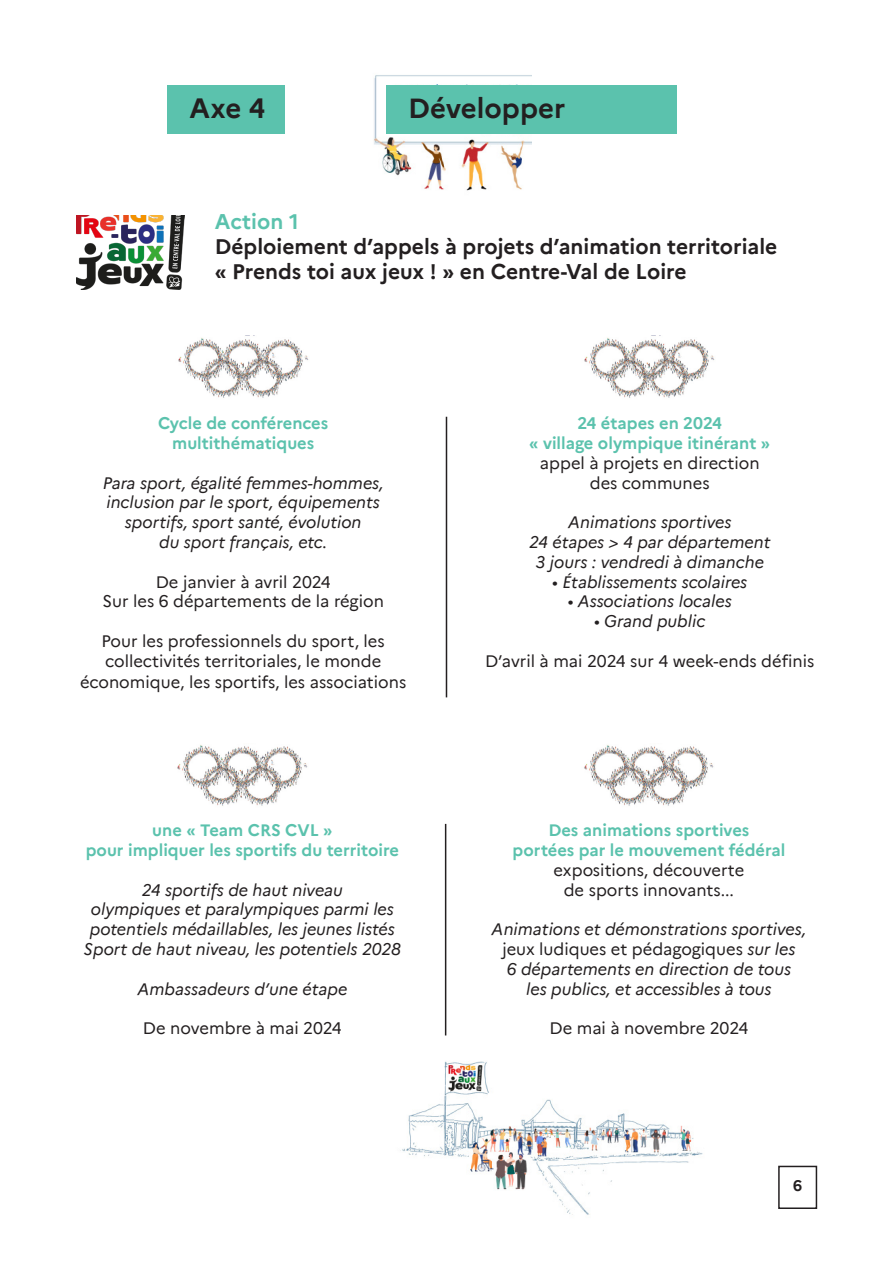
<style>
.page{position:relative;width:893px;height:1263px;background:#fff}
.page>*{position:absolute;margin:0;border:0;box-sizing:border-box;transform-origin:0 0}
.t1{font:700 27.6px "Marianne";color:#231f20}
.t2{font:700 21px "Marianne";color:#231f20}
.t3{font:700 21px "Marianne";color:#5bc2ad}
.t4{font:italic 16.5px/19.8px "Marianne";color:#231f20;text-align:center}
.t5{font:16.5px "Marianne";color:#231f20}
.t6{font:700 16.5px "Marianne";color:#5bc2ad}
.t7{font:700 15px "Marianne";color:#231f20}
.s1{font-style:italic}
</style>
<div class="page">
<img style="left:400px;top:1061px;width:303px;height:154px">
<div style="left:778px;top:1166px;width:39px;height:43px;border:2px solid #231f20"></div>
<img style="left:373px;top:75px;width:158px;height:116px">
<div style="left:386px;top:85px;width:290px;height:49px;background:#5bc2ad"></div>
<div style="left:167px;top:85px;width:118px;height:48px;background:#5bc2ad"></div>
<img style="left:77px;top:216px;width:108px;height:74px">
<img style="left:178px;top:337px;width:131px;height:61px">
<hr style="left:446px;top:417px;width:1px;height:280px;background:#231f20">
<img style="left:584px;top:337px;width:131px;height:61px">
<img style="left:177px;top:745px;width:131px;height:61px">
<hr style="left:445px;top:824px;width:1px;height:211px;background:#231f20">
<img style="left:584px;top:745px;width:130px;height:61px">
<p class="t1" style="left:189px;top:87px;width:77px">Axe 4</p>
<p class="t1" style="left:408px;top:87px;width:159px">Développer</p>
<p class="t3" style="left:215px;top:205px;width:85px">Action 1</p>
<p class="t2" style="left:215px;top:230px;width:564px">Déploiement d’appels à projets d’animation territoriale</p>
<p class="t2" style="left:215px;top:256px;width:473px">« Prends toi aux jeux ! » en Centre-Val de Loire</p>
<p class="t6" style="left:158px;top:410px;width:172px">Cycle de conférences</p>
<p class="t6" style="left:172px;top:430px;width:143px">multithématiques</p>
<p class="t4" style="left:103px;top:471px;width:282px">Para sport, égalité femmes-hommes,</p>
<p class="t4" style="left:106px;top:491px;width:275px">inclusion par le sport, équipements</p>
<p class="t4" style="left:125px;top:511px;width:238px">sportifs, sport santé, évolution</p>
<p class="t4" style="left:159px;top:531px;width:170px">du sport français, etc.</p>
<p class="t5" style="left:156px;top:569px;width:177px">De janvier à avril 2024</p>
<p class="t5" style="left:103px;top:589px;width:283px">Sur les 6 départements de la région</p>
<p class="t5" style="left:102px;top:628px;width:285px">Pour les professionnels du sport, les</p>
<p class="t5" style="left:105px;top:648px;width:278px">collectivités territoriales, le monde</p>
<p class="t5" style="left:80px;top:670px;width:328px">économique, les sportifs, les associations</p>
<p class="t6" style="left:152px;top:818px;width:182px">une « Team CRS CVL »</p>
<p class="t6" style="left:86px;top:837px;width:315px">pour impliquer les sportifs du territoire</p>
<p class="t4" style="left:142px;top:878px;width:203px">24 sportifs de haut niveau</p>
<p class="t4" style="left:91px;top:898px;width:304px">olympiques et paralympiques parmi les</p>
<p class="t4" style="left:84px;top:918px;width:319px">potentiels médaillables, les jeunes listés<br>Sport de haut niveau, les potentiels 2028</p>
<p class="t4" style="left:137px;top:977px;width:211px">Ambassadeurs d’une étape</p>
<p class="t5" style="left:143px;top:1016px;width:200px">De novembre à mai 2024</p>
<p class="t6" style="left:577px;top:410px;width:146px">24 étapes en 2024</p>
<p class="t6" style="left:529px;top:430px;width:242px">« village olympique itinérant »</p>
<p class="t5" style="left:540px;top:450px;width:221px">appel à projets en direction</p>
<p class="t5" style="left:590px;top:470px;width:121px">des communes</p>
<p class="t4" style="left:568px;top:511px;width:165px">Animations sportives</p>
<p class="t4" style="left:529px;top:531px;width:243px">24 étapes &gt; 4 par département</p>
<p class="t4" style="left:536px;top:551px;width:230px">3 jours : vendredi à dimanche</p>
<p class="t4" style="left:552px;top:570px;width:197px">• Établissements scolaires</p>
<p class="t4" style="left:568px;top:590px;width:165px">• Associations locales</p>
<p class="t4" style="left:594px;top:610px;width:113px">• Grand public</p>
<p class="t5" style="left:485px;top:648px;width:331px">D’avril à mai 2024 sur 4 week-ends définis</p>
<p class="t6" style="left:548px;top:818px;width:203px">Des animations sportives</p>
<p class="t6" style="left:512px;top:837px;width:274px">portées par le mouvement fédéral</p>
<p class="t5" style="left:553px;top:857px;width:192px">expositions, découverte</p>
<p class="t5" style="left:564px;top:877px;width:172px">de sports innovants...</p>
<p class="t4" style="left:492px;top:918px;width:316px">Animations et démonstrations sportives,</p>
<p class="t5" style="left:502px;top:936px;width:295px">jeux ludiques et pédagogiques <span class="s1">sur les</span></p>
<p class="t4" style="left:507px;top:958px;width:286px">6 départements en direction de tous</p>
<p class="t4" style="left:526px;top:977px;width:247px">les publics, et accessibles à tous</p>
<p class="t5" style="left:549px;top:1016px;width:200px">De mai à novembre 2024</p>
<p class="t7" style="left:793px;top:1174px;width:10px">6</p>
</div>
